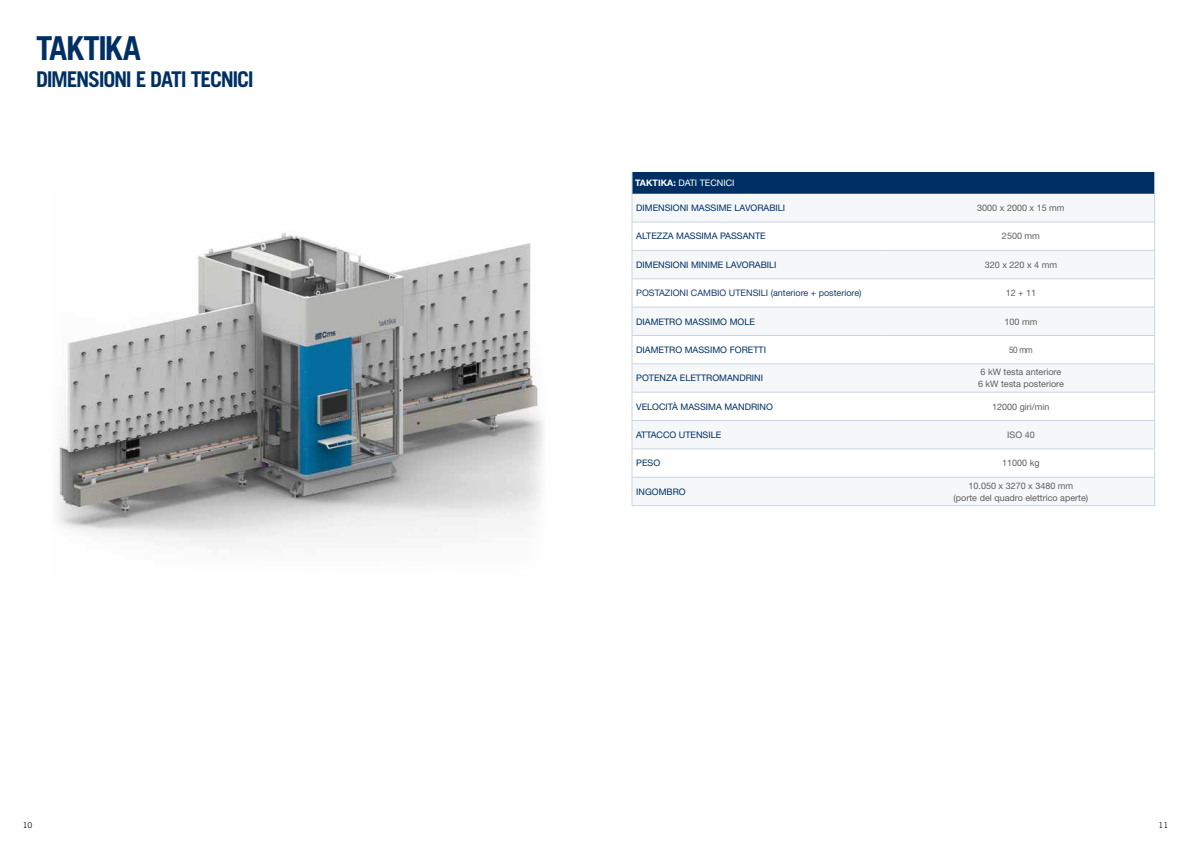
<style>
.page{position:relative;width:1191px;height:842px;background:#fff}
.page>*{position:absolute;margin:0;border:0;box-sizing:border-box;transform-origin:0 0}
.t1{font:700 33px "Trade Gothic LT Std";letter-spacing:-.05em;color:#003063}
.t2{font:700 21.7px "Trade Gothic LT Std";letter-spacing:-.06em;color:#003063}
.t3{font:9px "Helvetica Neue LT Std";color:#003063}
.t4{font:9px/12px "Helvetica Neue LT Std";color:#5f5e5e}
.t5{font:9px "Helvetica Neue LT Std";color:#183c6f}
.t6{font:9px "Helvetica Neue LT Std";color:#fff}
.t7{font:9px "Helvetica Neue LT Std";color:#5f5e5e;scale:.9 1}
.t8{font:8px "Trade Gothic LT Std";color:#000}
.s1{font-weight:700}
</style>
<div class="page">
<div style="left:632px;top:172px;width:522px;height:22px;background:#003063"></div>
<svg style="left:633px;top:221px;width:521px;height:256px"></svg>
<svg style="left:632px;top:172px;width:1px;height:333px"></svg>
<svg style="left:1154px;top:172px;width:1px;height:333px"></svg>
<hr style="left:632px;top:505px;width:255px;height:1px;background:#cbd5df">
<hr style="left:887px;top:505px;width:267px;height:1px;background:#cbd5df">
<hr style="left:632px;top:222px;width:255px;height:1px;background:#cbd5df">
<hr style="left:887px;top:222px;width:267px;height:1px;background:#cbd5df">
<hr style="left:632px;top:250px;width:255px;height:1px;background:#cbd5df">
<hr style="left:887px;top:250px;width:267px;height:1px;background:#cbd5df">
<hr style="left:632px;top:279px;width:255px;height:1px;background:#cbd5df">
<hr style="left:887px;top:279px;width:267px;height:1px;background:#cbd5df">
<hr style="left:632px;top:307px;width:255px;height:1px;background:#cbd5df">
<hr style="left:887px;top:307px;width:267px;height:1px;background:#cbd5df">
<hr style="left:632px;top:335px;width:255px;height:1px;background:#cbd5df">
<hr style="left:887px;top:335px;width:267px;height:1px;background:#cbd5df">
<hr style="left:632px;top:364px;width:255px;height:1px;background:#cbd5df">
<hr style="left:887px;top:364px;width:267px;height:1px;background:#cbd5df">
<hr style="left:632px;top:392px;width:255px;height:1px;background:#cbd5df">
<hr style="left:887px;top:392px;width:267px;height:1px;background:#cbd5df">
<hr style="left:632px;top:420px;width:255px;height:1px;background:#cbd5df">
<hr style="left:887px;top:420px;width:267px;height:1px;background:#cbd5df">
<hr style="left:632px;top:449px;width:255px;height:1px;background:#cbd5df">
<hr style="left:887px;top:449px;width:267px;height:1px;background:#cbd5df">
<hr style="left:632px;top:477px;width:255px;height:1px;background:#cbd5df">
<hr style="left:887px;top:477px;width:267px;height:1px;background:#cbd5df">
<img style="left:57px;top:232px;width:486px;height:312px">
<h1 class="t1" style="left:36px;top:28px;width:106px">TAKTIKA</h1>
<h2 class="t2" style="left:36px;top:65px;width:219px">DIMENSIONI E DATI TECNICI</h2>
<p class="t6" style="left:635px;top:177px;width:101px"><span class="s1">TAKTIKA:</span> DATI TECNICI</p>
<p class="t3" style="left:636px;top:203px;width:150px">DIMENSIONI MASSIME LAVORABILI</p>
<p class="t4" style="left:977px;top:202px;width:89px">3000 x 2000 x 15 mm</p>
<p class="t3" style="left:636px;top:231px;width:131px">ALTEZZA MASSIMA PASSANTE</p>
<p class="t4" style="left:1002px;top:230px;width:39px">2500 mm</p>
<p class="t3" style="left:636px;top:259px;width:142px">DIMENSIONI MINIME LAVORABILI</p>
<p class="t4" style="left:984px;top:258px;width:74px">320 x 220 x 4 mm</p>
<p class="t5" style="left:636px;top:288px;width:227px">POSTAZIONI CAMBIO UTENSILI (anteriore + posteriore)</p>
<p class="t4" style="left:1005px;top:287px;width:32px">12 + 11</p>
<p class="t3" style="left:636px;top:316px;width:120px">DIAMETRO MASSIMO MOLE</p>
<p class="t4" style="left:1004px;top:315px;width:34px">100 mm</p>
<p class="t3" style="left:636px;top:344px;width:131px">DIAMETRO MASSIMO FORETTI</p>
<p class="t7" style="left:1009px;top:344px;width:28px">50 mm</p>
<p class="t3" style="left:636px;top:373px;width:128px">POTENZA ELETTROMANDRINI</p>
<p class="t4" style="left:978px;top:366px;width:87px">6 kW testa anteriore<br>6 kW testa posteriore</p>
<p class="t3" style="left:636px;top:401px;width:138px">VELOCITÀ MASSIMA MANDRINO</p>
<p class="t4" style="left:992px;top:400px;width:59px">12000 giri/min</p>
<p class="t3" style="left:636px;top:429px;width:87px">ATTACCO UTENSILE</p>
<p class="t4" style="left:1007px;top:429px;width:29px">ISO 40</p>
<p class="t3" style="left:636px;top:458px;width:26px">PESO</p>
<p class="t4" style="left:1002px;top:457px;width:39px">11000 kg</p>
<p class="t3" style="left:636px;top:486px;width:51px">INGOMBRO</p>
<p class="t4" style="left:953px;top:479px;width:136px;text-align:center">10.050 x 3270 x 3480 mm<br>(porte del quadro elettrico aperte)</p>
<p class="t8" style="left:23px;top:820px;width:11px">10</p>
<p class="t8" style="left:1158px;top:820px;width:11px">11</p>
</div>
